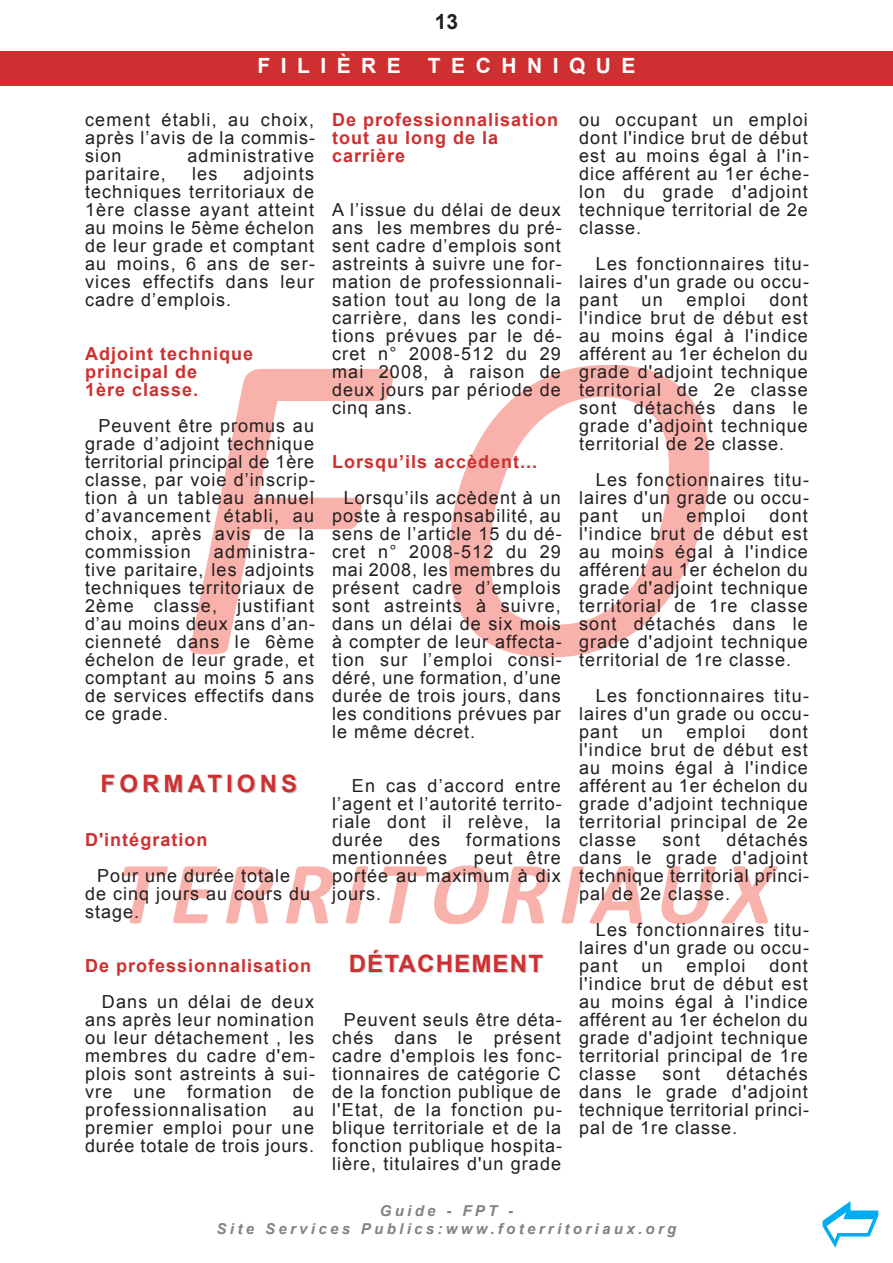
<style>
.page{position:relative;width:893px;height:1263px;background:#fff}
.page>*{position:absolute;margin:0;border:0;box-sizing:border-box;transform-origin:0 0}
.t1{font:700 24px "Arial";letter-spacing:.05em;color:#ce3031}
.t2{font:700 24px "Arial";letter-spacing:.17em;color:#ce3031}
.t3{font:700 21px "Arial";letter-spacing:.5em;color:#fff}
.t4{font:700 21px "Arial";color:#231f20}
.t5{font:18px/18px "Arial";letter-spacing:.06em;color:#231f20;text-align:justify}
.t6{font:700 18px/18px "Arial";letter-spacing:.055em;color:#ce3031}
.t7{font:italic 700 15px/18px "Arial";letter-spacing:.22em;color:#808285;text-align:center}
</style>
<div class="page">
<div style="left:0;top:51px;width:893px;height:34px;background:#ce3031"></div>
<svg style="left:190px;top:365px;width:519px;height:292px"></svg>
<svg style="left:123px;top:866px;width:210px;height:57px"></svg>
<p class="t4" style="left:435px;top:10px;width:25px">13</p>
<p class="t3" style="left:257px;top:54px;width:145px">fILIèRE</p>
<p class="t3" style="left:428px;top:54px;width:209px">TEcHNIQUE</p>
<p class="t5" style="left:85px;top:111px;width:231px">cement établi, au choix, après l’avis de la commis&shy;sion</p>
<p class="t5" style="left:187px;top:147px;width:128px">administrative</p>
<p class="t5" style="left:85px;top:165px;width:231px;text-indent:158px">adjoints techniques territoriaux de 1ère classe ayant atteint au moins le 5ème échelon de leur grade et comptant au moins, 6 ans de ser&shy;vices effectifs dans leur cadre d’emplois.</p>
<p class="t6" style="left:85px;top:345px;width:170px">adjoint technique principal de<br>1ère classe.</p>
<p class="t5" style="left:85px;top:417px;width:231px;text-indent:14px">Peuvent être promus au grade d’adjoint technique territorial principal de 1ère classe, par voie d’inscrip&shy;tion à un tableau annuel d’avancement établi, au choix, après avis de la commission</p>
<p class="t5" style="left:85px;top:165px;width:82px">paritaire,</p>
<p class="t5" style="left:192px;top:165px;width:27px">les</p>
<p class="t5" style="left:85px;top:543px;width:231px;text-indent:129px">administra&shy;tive paritaire, les adjoints techniques territoriaux de 2ème classe, justifiant d’au moins deux ans d’an&shy;cienneté dans le 6ème échelon de leur grade, et comptant au moins 5 ans de services effectifs dans ce grade.</p>
<h1 class="t2" style="left:101px;top:770px;width:198px">foRMaTIoNs</h1>
<p class="t6" style="left:85px;top:831px;width:124px">d'intégration</p>
<p class="t5" style="left:85px;top:867px;width:227px;text-align:left;text-indent:12px">Pour une durée totale de cinq jours au cours du stage.</p>
<p class="t6" style="left:85px;top:957px;width:228px">de professionnalisation</p>
<p class="t5" style="left:85px;top:993px;width:231px;text-indent:17px">dans un délai de deux ans après leur nomination ou leur détachement , les membres du cadre d'em&shy;plois sont astreints à sui&shy;vre une formation de professionnalisation</p>
<p class="t5" style="left:85px;top:1101px;width:230px;text-indent:208px">au premier emploi pour une durée totale de trois jours.</p>
<p class="t6" style="left:332px;top:111px;width:228px">de professionnalisation tout au long de la carrière</p>
<p class="t5" style="left:332px;top:201px;width:231px">A l’issue du délai de deux ans les membres du pré&shy;sent cadre d’emplois sont astreints à suivre une for&shy;mation de professionnali&shy;sation tout au long de la carrière, dans les condi&shy;tions prévues par le dé&shy;cret n° 2008-512 du 29 mai 2008, à raison de deux jours par période de cinq ans.</p>
<p class="t6" style="left:332px;top:453px;width:207px">Lorsqu’ils accèdent...</p>
<p class="t5" style="left:332px;top:489px;width:231px;text-indent:12px">Lorsqu’ils accèdent à un poste à responsabilité, au sens de l’article 15 du dé&shy;cret n° 2008-512 du 29 mai 2008, les membres du présent cadre d’emplois sont astreints à suivre, dans un délai de six mois à compter de leur affecta&shy;tion sur l’emploi consi&shy;déré, une formation, d’une durée de trois jours, dans les conditions prévues par le même décret.</p>
<p class="t5" style="left:332px;top:777px;width:231px;text-indent:20px">En cas d’accord entre l’agent et l’autorité territo&shy;riale dont il relève, la durée</p>
<p class="t5" style="left:409px;top:831px;width:33px">des</p>
<p class="t5" style="left:466px;top:831px;width:96px">formations</p>
<p class="t5" style="left:332px;top:849px;width:117px">mentionnées</p>
<p class="t5" style="left:332px;top:849px;width:230px;text-indent:142px">peut être portée au maximum à dix jours.</p>
<h1 class="t1" style="left:349px;top:950px;width:196px">déTacHEMENT</h1>
<p class="t5" style="left:332px;top:1011px;width:231px;text-indent:12px">Peuvent seuls être déta&shy;chés dans le présent cadre d'emplois les fonc&shy;tionnaires de catégorie C de la fonction publique de l'Etat, de la fonction pu&shy;blique territoriale et de la fonction publique hospita&shy;lière, titulaires d'un grade</p>
<p class="t5" style="left:579px;top:111px;width:231px">ou occupant un emploi dont l'indice brut de début est au moins égal à l'in&shy;dice afférent au 1er éche&shy;lon du grade d'adjoint technique territorial de 2e classe.</p>
<p class="t5" style="left:579px;top:255px;width:231px;text-indent:17px">Les fonctionnaires titu&shy;laires d'un grade ou occu&shy;pant</p>
<p class="t5" style="left:579px;top:291px;width:230px;text-indent:190px">dont l'indice brut de début est au moins égal à l'indice afférent au 1er échelon du grade d'adjoint technique territorial de 2e classe sont détachés dans le grade d'adjoint technique territorial de 2e classe.</p>
<p class="t5" style="left:579px;top:471px;width:231px;text-indent:17px">Les fonctionnaires titu&shy;laires d'un grade ou occu&shy;pant</p>
<p class="t5" style="left:641px;top:291px;width:23px">un</p>
<p class="t5" style="left:686px;top:291px;width:61px">emploi</p>
<p class="t5" style="left:579px;top:507px;width:230px;text-indent:190px">dont l'indice brut de début est au moins égal à l'indice afférent au 1er échelon du grade d'adjoint technique territorial de 1re classe sont détachés dans le grade d'adjoint technique territorial de 1re classe.</p>
<p class="t5" style="left:579px;top:687px;width:231px;text-indent:17px">Les fonctionnaires titu&shy;laires d'un grade ou occu&shy;pant</p>
<p class="t5" style="left:641px;top:507px;width:23px">un</p>
<p class="t5" style="left:686px;top:507px;width:61px">emploi</p>
<p class="t5" style="left:579px;top:723px;width:230px;text-indent:190px">dont l'indice brut de début est au moins égal à l'indice afférent au 1er échelon du grade d'adjoint technique territorial principal de 2e classe</p>
<p class="t5" style="left:641px;top:723px;width:23px">un</p>
<p class="t5" style="left:686px;top:723px;width:61px">emploi</p>
<p class="t5" style="left:579px;top:831px;width:231px;text-indent:147px">détachés dans le grade d'adjoint technique territorial princi&shy;pal de 2e classe.</p>
<p class="t5" style="left:579px;top:921px;width:231px;text-indent:17px">Les fonctionnaires titu&shy;laires d'un grade ou occu&shy;pant</p>
<p class="t5" style="left:662px;top:831px;width:39px">sont</p>
<p class="t5" style="left:579px;top:957px;width:230px;text-indent:190px">dont l'indice brut de début est au moins égal à l'indice afférent au 1er échelon du grade d'adjoint technique territorial principal de 1re classe</p>
<p class="t5" style="left:641px;top:957px;width:23px">un</p>
<p class="t5" style="left:686px;top:957px;width:61px">emploi</p>
<p class="t5" style="left:579px;top:1065px;width:231px;text-indent:147px">détachés dans le grade d'adjoint technique territorial princi&shy;pal de 1re classe.</p>
<p class="t5" style="left:662px;top:1065px;width:39px">sont</p>
<p class="t7" style="left:217px;top:1202px;width:461px">Guide - fpt -<br>Site Services publics:www.foterritoriaux.org</p>
</div>
